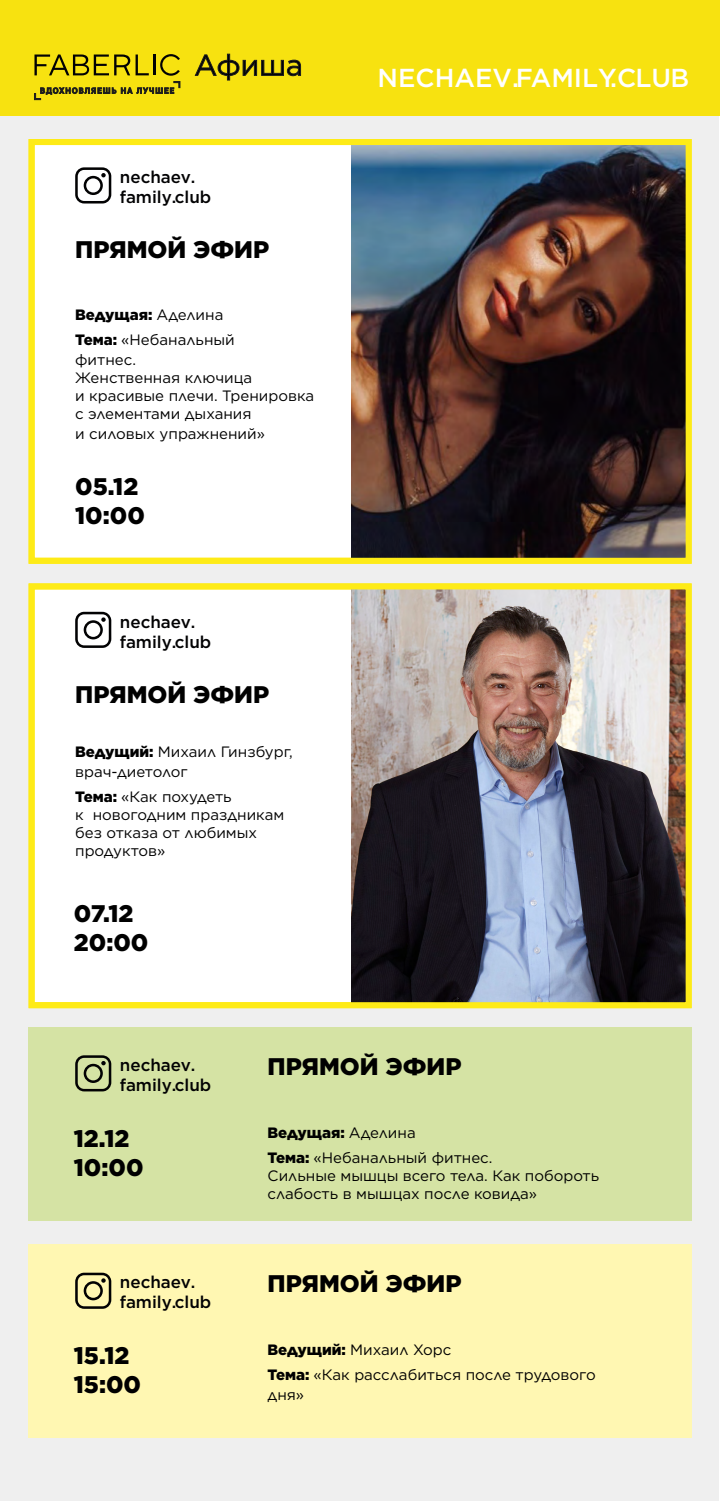
<style>
.page{position:relative;width:720px;height:1501px;background:#fff}
.page>*{position:absolute;margin:0;border:0;box-sizing:border-box;transform-origin:0 0}
.t1{font:500 26px "Gotham";color:#fff}
.t2{font:900 24px/28.8px "Gotham";color:#000}
.t3{font:500 17px/20px "Gotham";color:#020203}
.t4{font:15px/18px "Gotham";color:#000}
.s1{font-weight:900}
</style>
<div class="page">
<div style="left:0;top:0;width:720px;height:1500px;background:#efefef"></div>
<div style="left:0;top:0;width:720px;height:116px;background:#f7e210"></div>
<svg style="left:34px;top:54px;width:146px;height:47px"></svg>
<svg style="left:195px;top:54px;width:106px;height:26px"></svg>
<div style="left:29px;top:583px;width:663px;height:425px;background:#fff"></div>
<svg style="left:75px;top:612px;width:36px;height:36px"></svg>
<img style="left:352px;top:590px;width:333px;height:411px">
<div style="left:29px;top:583px;width:663px;height:425px;border:6px solid #feeb17"></div>
<div style="left:29px;top:139px;width:663px;height:425px;background:#fff"></div>
<svg style="left:75px;top:167px;width:36px;height:36px"></svg>
<img style="left:352px;top:146px;width:333px;height:411px">
<div style="left:29px;top:139px;width:663px;height:425px;border:6px solid #feeb17"></div>
<div style="left:29px;top:1027px;width:663px;height:193px;background:#d5e3a4"></div>
<div style="left:29px;top:1244px;width:663px;height:193px;background:#fff7b2"></div>
<svg style="left:75px;top:1055px;width:36px;height:36px"></svg>
<svg style="left:75px;top:1272px;width:36px;height:36px"></svg>
<p class="t3" style="left:120px;top:167px;width:93px">nechaev. family.club</p>
<h2 class="t2" style="left:75px;top:235px;width:196px">ПРЯМОЙ ЭФИР</h2>
<p class="t4" style="left:75px;top:302px;width:161px;line-height:25px"><span class="s1">Ведущая:</span> Аделина<br><span class="s1">Тема:</span> «Небанальный</p>
<p class="t4" style="left:75px;top:350px;width:241px">фитнес.<br>Женственная ключица<br>и красивые плечи. Тренировка с элементами дыхания</p>
<p class="t4" style="left:75px;top:424px;width:191px">и силовых упражнений»</p>
<h2 class="t2" style="left:75px;top:472px;width:71px">05.12<br>10:00</h2>
<p class="t3" style="left:120px;top:611px;width:93px">nechaev. family.club</p>
<h2 class="t2" style="left:75px;top:679px;width:196px">ПРЯМОЙ ЭФИР</h2>
<p class="t4" style="left:75px;top:741px;width:219px;line-height:20px"><span class="s1">Ведущий:</span> Михаил Гинзбург, врач-диетолог</p>
<p class="t4" style="left:75px;top:787px;width:211px"><span class="s1">Тема:</span> «Как похудеть<br>к новогодним праздникам без отказа от любимых продуктов»</p>
<h2 class="t2" style="left:74px;top:899px;width:76px">07.12<br>20:00</h2>
<h1 class="t1" style="left:378px;top:61px;width:313px">NECHAEV.FAMILY.CLUB</h1>
<p class="t3" style="left:120px;top:1054px;width:93px">nechaev. family.club</p>
<h2 class="t2" style="left:74px;top:1123px;width:71px">12.12<br>10:00</h2>
<p class="t3" style="left:120px;top:1272px;width:93px">nechaev. family.club</p>
<h2 class="t2" style="left:74px;top:1340px;width:69px">15.12<br>15:00</h2>
<h2 class="t2" style="left:268px;top:1051px;width:196px">ПРЯМОЙ ЭФИР</h2>
<p class="t4" style="left:268px;top:1119px;width:227px;line-height:25px"><span class="s1">Ведущая:</span> Аделина<br><span class="s1">Тема:</span> «Небанальный фитнес.</p>
<p class="t4" style="left:268px;top:1166px;width:333px">Сильные мышцы всего тела. Как побороть слабость в мышцах после ковида»</p>
<h2 class="t2" style="left:268px;top:1268px;width:196px">ПРЯМОЙ ЭФИР</h2>
<p class="t4" style="left:268px;top:1336px;width:330px;line-height:25px"><span class="s1">Ведущий:</span> Михаил Хорс<br><span class="s1">Тема:</span> «Как расслабиться после трудового</p>
<p class="t4" style="left:268px;top:1385px;width:38px">дня»</p>
</div>
